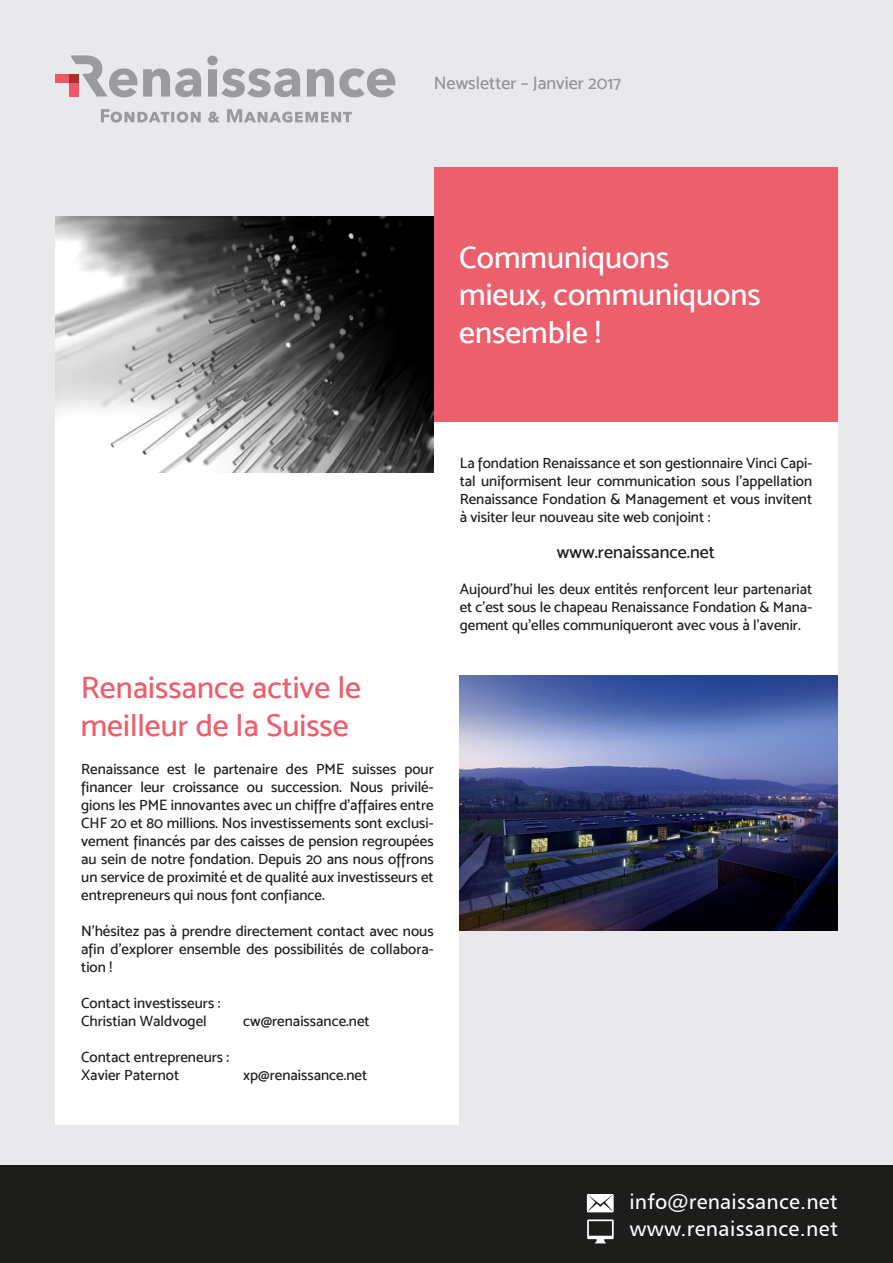
<style>
.page{position:relative;width:893px;height:1263px;background:#e9e8ea}
.page>*{position:absolute;margin:0;border:0;box-sizing:border-box;transform-origin:0 0}
.t1{font:31.5px/37.8px "Mosk Medium 500";color:#fff}
.t2{font:31.5px/37.8px "Mosk Medium 500";color:#ec5f6d}
.t3{font:21px/27px "Humanist 777 BT Roman B";letter-spacing:.01em;color:#fff}
.t4{font:18px "Mosk Medium 500";color:#939498}
.t5{font:18px "Mosk Medium 500";color:#1d1d1b}
.t6{font:15px/18px "Mosk Medium 500";color:#1d1d1b;text-align:justify}
</style>
<div class="page">
<div style="left:0;top:1166px;width:893px;height:97px;background:#1d1d1b"></div>
<div style="left:55px;top:415px;width:783px;height:516px;background:#fff"></div>
<div style="left:55px;top:917px;width:404px;height:208px;background:#fff"></div>
<svg style="left:587px;top:1194px;width:27px;height:18px"></svg>
<svg style="left:587px;top:1219px;width:27px;height:24px"></svg>
<img style="left:459px;top:676px;width:379px;height:255px">
<img style="left:55px;top:217px;width:379px;height:255px">
<svg style="left:101px;top:109px;width:251px;height:14px"></svg>
<div style="left:69px;top:74px;width:9px;height:23px;background:#eb5869"></div>
<svg style="left:71px;top:55px;width:324px;height:42px"></svg>
<div style="left:55px;top:74px;width:23px;height:8px;background:#eb5869"></div>
<div style="left:69px;top:74px;width:9px;height:8px;background:#ac2e2b"></div>
<div style="left:434px;top:167px;width:404px;height:254px;background:#ec5f6d"></div>
<p class="t4" style="left:434px;top:72px;width:189px">Newsletter – Janvier 2017</p>
<h1 class="t1" style="left:459px;top:238px;width:303px">Communiquons mieux, communiquons ensemble !</h1>
<h1 class="t2" style="left:81px;top:668px;width:282px">Renaissance active le meilleur de la Suisse</h1>
<p class="t6" style="left:81px;top:760px;width:354px">Renaissance est le partenaire des PME suisses pour financer leur croissance ou succession. Nous privilé&shy;gions les PME innovantes avec un chiffre d’affaires entre CHF 20 et 80 millions. Nos investissements sont exclusi&shy;vement financés par des caisses de pension regroupées au sein de notre fondation. Depuis 20 ans nous offrons un service de proximité et de qualité aux investisseurs et entrepreneurs qui nous font confiance.</p>
<p class="t6" style="left:81px;top:922px;width:354px">N’hésitez pas à prendre directement contact avec nous afin d’explorer ensemble des possibilités de collabora&shy;tion !</p>
<p class="t6" style="left:81px;top:994px;width:141px">Contact investisseurs :<br>Christian Waldvogel</p>
<p class="t6" style="left:243px;top:1012px;width:128px">cw@renaissance.net</p>
<p class="t6" style="left:81px;top:1048px;width:150px">Contact entrepreneurs :<br>Xavier Paternot</p>
<p class="t6" style="left:243px;top:1066px;width:126px">xp@renaissance.net</p>
<p class="t6" style="left:460px;top:454px;width:354px">La fondation Renaissance et son gestionnaire Vinci Capi&shy;tal uniformisent leur communication sous l’appellation Renaissance Fondation &amp; Management et vous invitent à visiter leur nouveau site web conjoint :</p>
<p class="t5" style="left:557px;top:541px;width:160px">www.renaissance.net</p>
<p class="t6" style="left:460px;top:580px;width:354px">Aujourd’hui les deux entités renforcent leur partenariat et c’est sous le chapeau Renaissance Fondation &amp; Mana&shy;gement qu’elles communiqueront avec vous à l’avenir.</p>
<h2 class="t3" style="left:629px;top:1188px;width:210px">info@renaissance.net www.renaissance.net</h2>
<h2 class="t3" style="left:680px;top:1188px;width:157px;text-indent:-34px">sa vincicapital.ch w.vincic pital.ch</h2>
</div>
